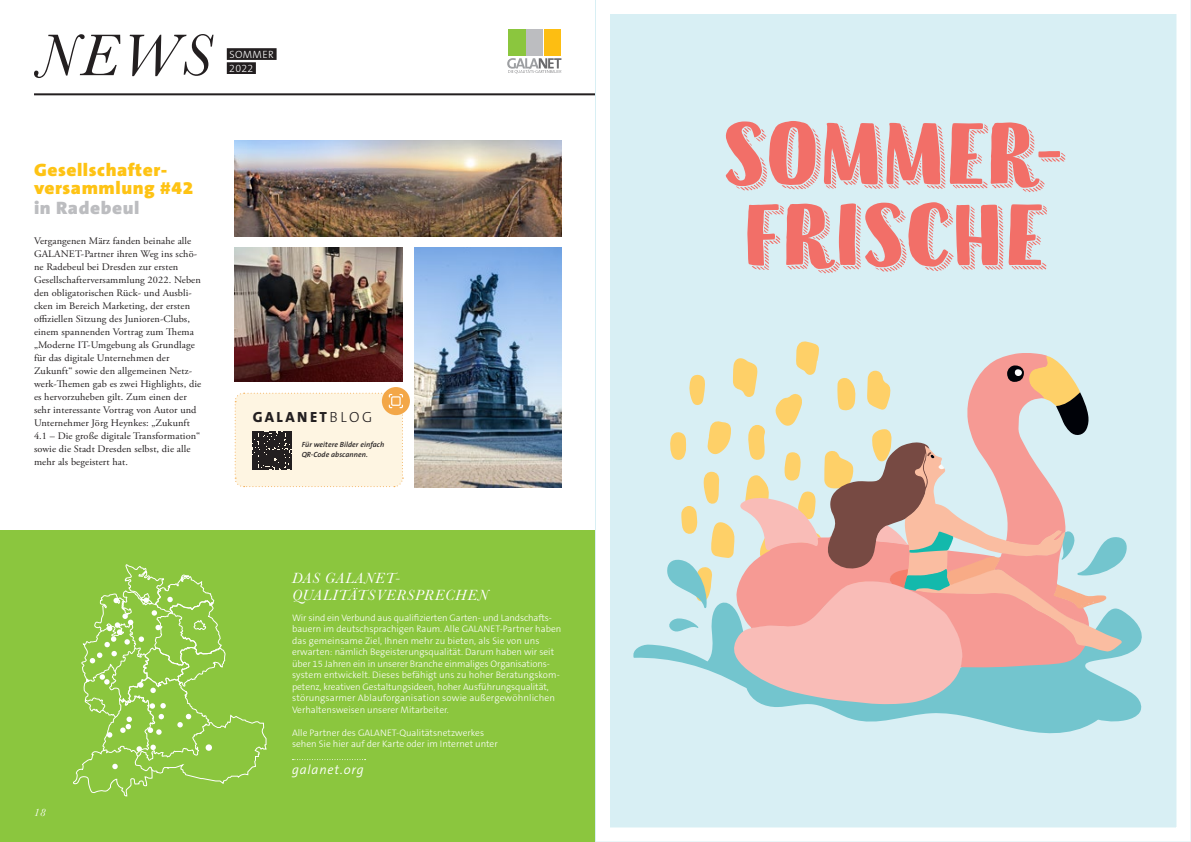
<style>
.page{position:relative;width:1191px;height:842px;background:#fff}
.page>*{position:absolute;margin:0;border:0;box-sizing:border-box;transform-origin:0 0}
.Einleitungstext{font:86.9px/81.2px "Sofa Sans Hand Bk 3 D Hatched";color:#f26f68}
.t1{font:900 18px/18px "The Sans B W9";letter-spacing:.03em;color:#fec314;scale:1.07 1}
.t2{font:900 18px "The Sans B W9";letter-spacing:.03em;color:#bcbdc0;scale:1.07 1}
.t3{font:italic 15.3px "Baskerville";letter-spacing:.06em;color:#fff}
.t4{font:800 14.8px "The Sans B W8";letter-spacing:.16em;color:#231f20}
.t5{font:italic 300 13px "The Sans B W4";letter-spacing:.06em;color:#fff}
.t6{font:italic 11px "Baskerville";color:#fff}
.t7{font:300 10.5px/14.1px "The Sans B W3";letter-spacing:.025em;color:#fff}
._03a_Fliesstext{font:10px/13px "Adobe Garamond Pro";letter-spacing:.01em;color:#231f20}
.t8{font:300 9.5px/11.5px "The Sans B W3";color:#fff}
.t9{font:italic 600 7.5px/10px "The Sans B W6";letter-spacing:.01em;color:#231f20}
.s1{font-family:"The Sans B W3";font-weight:300}
</style>
<div class="page">
<div style="left:227px;top:48px;width:49px;height:12px;background:#231f20"></div>
<div style="left:227px;top:62px;width:29px;height:12px;background:#231f20"></div>
<div style="left:0;top:530px;width:595px;height:312px;background:#8bc63e"></div>
<svg style="left:292px;top:759px;width:73px;height:1px"></svg>
<svg style="left:73px;top:565px;width:194px;height:231px"></svg>
<div style="left:206px;top:744px;width:6px;height:7px;background:#fff;border-radius:50%"></div>
<svg style="left:34px;top:34px;width:179px;height:44px"></svg>
<hr style="left:34px;top:93px;width:561px;height:2px;background:#231f20">
<img style="left:235px;top:140px;width:326px;height:96px">
<img style="left:414px;top:247px;width:147px;height:241px">
<img style="left:235px;top:247px;width:168px;height:134px">
<div style="left:382px;top:387px;width:28px;height:28px;background:#f3a748;border-radius:50%"></div>
<svg style="left:234px;top:392px;width:169px;height:96px;background:#eae0cd"></svg>
<div style="left:544px;top:30px;width:17px;height:26px;background:#fdbe12"></div>
<div style="left:526px;top:30px;width:17px;height:26px;background:#bcbdc0"></div>
<div style="left:508px;top:30px;width:17px;height:26px;background:#8bc63e"></div>
<svg style="left:507px;top:58px;width:54px;height:16px"></svg>
<div style="left:595px;top:0;width:596px;height:842px;background:#d8eff4"></div>
<svg style="left:633px;top:644px;width:456px;height:90px"></svg>
<svg style="left:666px;top:341px;width:476px;height:384px"></svg>
<div style="left:1014px;top:369px;width:8px;height:7px;background:#fbfbfc;border-radius:3px"></div>
<div style="left:596px;top:0;width:594px;height:841px;border:14px solid #fff"></div>
<p class="t7" style="left:229px;top:47px;width:46px">SOMMER<br>2022</p>
<p class="t1" style="left:34px;top:161px;width:150px">Gesellschafter&shy;versammlung #42</p>
<p class="t2" style="left:34px;top:196px;width:100px">in Radebeul</p>
<p class="_03a_Fliesstext" style="left:34px;top:235px;width:169px">Vergangenen März fanden beinahe alle GALANET-Partner ihren Weg ins schö&shy;ne Radebeul bei Dresden zur ersten Gesellschafterversammlung 2022. Neben den obligatorischen Rück- und Ausbli&shy;cken im Bereich Marketing, der ersten offiziellen Sitzung des Junioren-Clubs, einem spannenden Vortrag zum Thema „Moderne IT-Umgebung als Grundlage für das digitale Unternehmen der Zukunft“ sowie den allgemeinen Netz&shy;werk-Themen gab es zwei Highlights, die es hervorzuheben gilt. Zum einen der sehr interessante Vortrag von Autor und Unternehmer Jörg Heynkes: „Zukunft 4.1 – Die große digitale Transformation“ sowie die Stadt Dresden selbst, die alle mehr als begeistert hat.</p>
<p class="t4" style="left:253px;top:407px;width:121px">GALANET<span class="s1">BLOG</span></p>
<p class="t9" style="left:302px;top:440px;width:84px">Für weitere Bilder einfach<br>QR-Code abscannen.</p>
<p class="t6" style="left:34px;top:805px;width:13px">18</p>
<p class="t3" style="left:292px;top:567px;width:110px">DAS GALANET-</p>
<p class="t3" style="left:292px;top:585px;width:197px">QUALITÄTSVERSPRECHEN</p>
<p class="t8" style="left:292px;top:612px;width:271px">Wir sind ein Verbund aus qualifizierten Garten- und Landschafts&shy;bauern im deutschsprachigen Raum. Alle GALANET-Partner haben das gemeinsame Ziel, Ihnen mehr zu bieten, als Sie von uns erwarten: nämlich Begeisterungsqualität. Darum haben wir seit über 15 Jahren ein in unserer Branche einmaliges Organisations&shy;system entwickelt. Dieses befähigt uns zu hoher Beratungskom&shy;petenz, kreativen Gestaltungsideen, hoher Ausführungsqualität, störungsarmer Ablauforganisation sowie außergewöhnlichen Verhaltensweisen unserer Mitarbeiter.</p>
<p class="t8" style="left:292px;top:727px;width:194px">Alle Partner des GALANET-Qualitätsnetzwerkes</p>
<p class="t8" style="left:292px;top:738px;width:207px">sehen Sie hier auf der Karte oder im Internet unter</p>
<p class="t5" style="left:292px;top:761px;width:73px">galanet.org</p>
<p class="Einleitungstext" style="left:722px;top:113px;width:344px">SOMMER-<br>FRISCHE</p>
</div>
